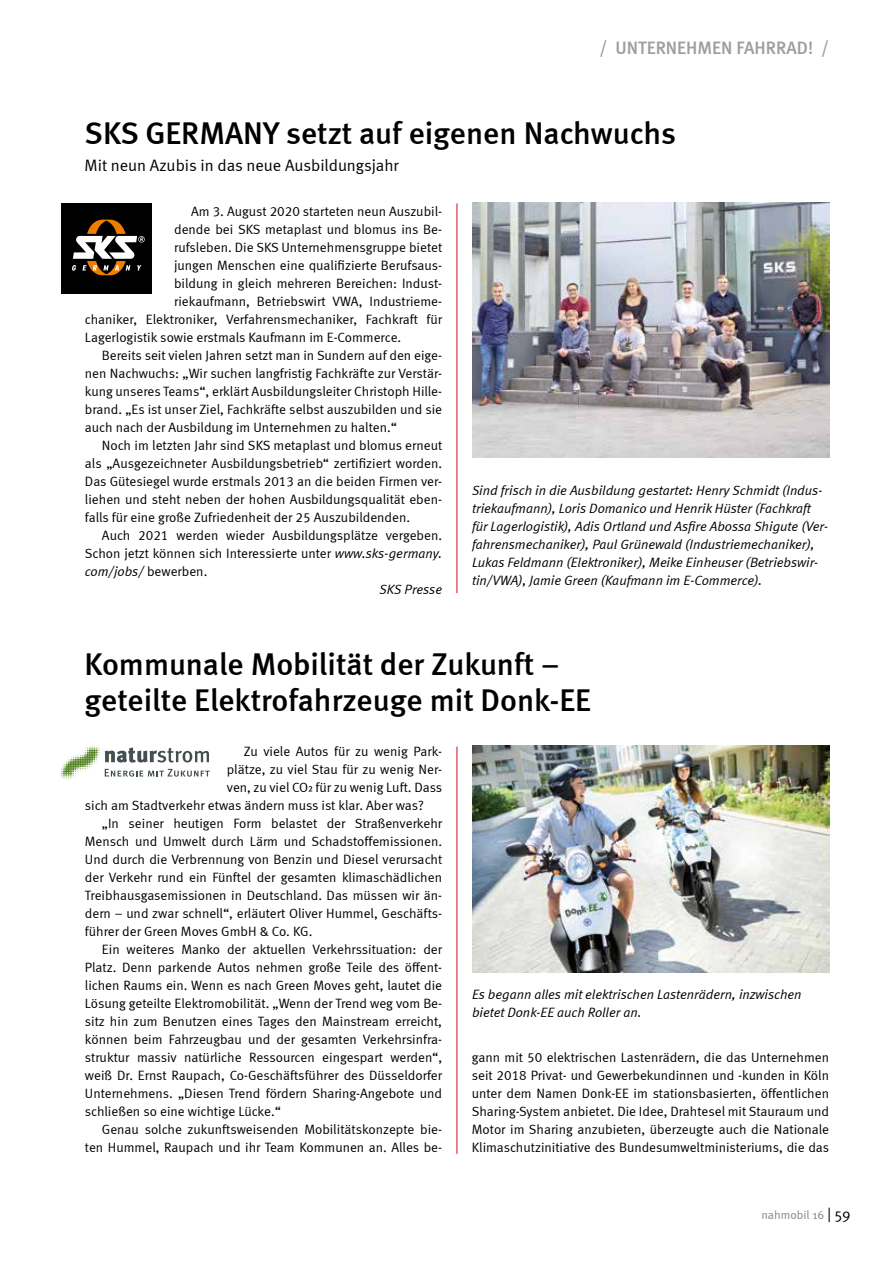
<style>
.page{position:relative;width:893px;height:1263px;background:#fff}
.page>*{position:absolute;margin:0;border:0;box-sizing:border-box;transform-origin:0 0}
.t1{font:31.5px/36px "Meta Medium LF";color:#000}
.t2{font:500 18px "Meta";color:#9d9d9c}
.t3{font:16.5px "Meta Normal LF";letter-spacing:-.005em;color:#000}
.t4{font:13.5px/18px "Meta Normal LF";color:#000;text-align:justify}
.t5{font:italic 13.5px/18px "Meta Normal LF";color:#000}
.t6{font:italic 13.5px "Meta Normal";color:#000}
.t7{font:12px "Meta Normal";color:#878787}
.s1{font-family:"Meta Normal";font-style:italic}
.s2{font-family:"Meta Normal LF";font-style:normal}
.s3{font-size:15px;color:#000}
</style>
<div class="page">
<hr style="left:457px;top:203px;width:1px;height:390px;background:#e30613">
<hr style="left:457px;top:747px;width:1px;height:407px;background:#e30613">
<div style="left:61px;top:203px;width:91px;height:91px;background:#000"></div>
<svg style="left:72px;top:220px;width:73px;height:55px"></svg>
<img style="left:472px;top:202px;width:357px;height:256px">
<img style="left:472px;top:745px;width:357px;height:228px">
<svg style="left:61px;top:745px;width:149px;height:34px"></svg>
<h2 class="t2" style="left:599px;top:37px;width:231px">/ UNTERNEHMEN FAHRRAD! /</h2>
<h1 class="t1" style="left:85px;top:115px;width:593px">SKS GERMANY setzt auf eigenen Nachwuchs</h1>
<p class="t3" style="left:85px;top:156px;width:316px">Mit neun Azubis in das neue Ausbildungsjahr</p>
<p class="t4" style="left:191px;top:202px;width:252px">Am 3. August 2020 starteten neun Auszubil-</p>
<p class="t4" style="left:174px;top:220px;width:269px">dende bei SKS metaplast und blomus ins Be-</p>
<p class="t4" style="left:174px;top:238px;width:270px">rufsleben. Die SKS Unternehmensgruppe bietet</p>
<p class="t4" style="left:174px;top:256px;width:269px">jungen Menschen eine qualifizierte Berufsaus-</p>
<p class="t4" style="left:174px;top:274px;width:269px">bildung in gleich mehreren Bereichen: Indust-</p>
<p class="t4" style="left:174px;top:292px;width:269px">riekaufmann, Betriebswirt VWA, Industrieme-</p>
<p class="t4" style="left:85px;top:310px;width:359px">chaniker, Elektroniker, Verfahrensmechaniker, Fachkraft für</p>
<p class="t4" style="left:85px;top:328px;width:318px">Lagerlogistik sowie erstmals Kaufmann im E-Commerce.</p>
<p class="t4" style="left:102px;top:346px;width:342px">Bereits seit vielen Jahren setzt man in Sundern auf den eige-</p>
<p class="t4" style="left:85px;top:364px;width:359px">nen Nachwuchs: „Wir suchen langfristig Fachkräfte zur Verstär-</p>
<p class="t4" style="left:85px;top:382px;width:359px">kung unseres Teams“, erklärt Ausbildungsleiter Christoph Hille-</p>
<p class="t4" style="left:85px;top:400px;width:359px">brand. „Es ist unser Ziel, Fachkräfte selbst auszubilden und sie</p>
<p class="t4" style="left:85px;top:418px;width:314px">auch nach der Ausbildung im Unternehmen zu halten.“</p>
<p class="t4" style="left:102px;top:436px;width:342px">Noch im letzten Jahr sind SKS metaplast und blomus erneut</p>
<p class="t4" style="left:85px;top:454px;width:359px">als „Ausgezeichneter Ausbildungsbetrieb“ zertifiziert worden.</p>
<p class="t4" style="left:85px;top:472px;width:359px">Das Gütesiegel wurde erstmals 2013 an die beiden Firmen ver-</p>
<p class="t4" style="left:85px;top:490px;width:359px">liehen und steht neben der hohen Ausbildungsqualität eben-</p>
<p class="t4" style="left:85px;top:508px;width:327px">falls für eine große Zufriedenheit der 25 Auszubildenden.</p>
<p class="t4" style="left:102px;top:526px;width:342px">Auch 2021 werden wieder Ausbildungsplätze vergeben.</p>
<p class="t4" style="left:85px;top:544px;width:359px">Schon jetzt können sich Interessierte unter <span class="s1">www.sks-germany.</span></p>
<p class="t6" style="left:85px;top:563px;width:124px">com/jobs/ <span class="s2">bewerben.</span></p>
<p class="t5" style="left:379px;top:580px;width:64px">SKS Presse</p>
<p class="t5" style="left:472px;top:481px;width:358px">Sind frisch in die Ausbildung gestartet: Henry Schmidt (Indus&shy;triekaufmann), Loris Domanico und Henrik Hüster (Fachkraft für Lagerlogistik), Adis Ortland und Asfire Abossa Shigute (Ver&shy;fahrensmechaniker), Paul Grünewald (Industriemechaniker), Lukas Feldmann (Elektroniker), Meike Einheuser (Betriebswir&shy;tin/VWA), Jamie Green (Kaufmann im E-Commerce).</p>
<h1 class="t1" style="left:85px;top:646px;width:508px">Kommunale Mobilität der Zukunft – geteilte Elektrofahrzeuge mit Donk-EE</h1>
<p class="t4" style="left:244px;top:742px;width:200px">Zu viele Autos für zu wenig Park-</p>
<p class="t4" style="left:227px;top:760px;width:217px">plätze, zu viel Stau für zu wenig Ner-</p>
<p class="t4" style="left:227px;top:778px;width:217px">ven, zu viel CO² für zu wenig Luft. Dass</p>
<p class="t4" style="left:85px;top:796px;width:340px">sich am Stadtverkehr etwas ändern muss ist klar. Aber was?</p>
<p class="t4" style="left:102px;top:814px;width:342px">„In seiner heutigen Form belastet der Straßenverkehr</p>
<p class="t4" style="left:85px;top:832px;width:359px">Mensch und Umwelt durch Lärm und Schadstoffemissionen.</p>
<p class="t4" style="left:85px;top:850px;width:359px">Und durch die Verbrennung von Benzin und Diesel verursacht</p>
<p class="t4" style="left:85px;top:868px;width:359px">der Verkehr rund ein Fünftel der gesamten klimaschädlichen</p>
<p class="t4" style="left:85px;top:886px;width:359px">Treibhausgasemissionen in Deutschland. Das müssen wir än-</p>
<p class="t4" style="left:85px;top:904px;width:359px">dern – und zwar schnell“, erläutert Oliver Hummel, Geschäfts-</p>
<p class="t4" style="left:85px;top:922px;width:229px">führer der Green Moves GmbH &amp; Co. KG.</p>
<p class="t4" style="left:102px;top:940px;width:342px">Ein weiteres Manko der aktuellen Verkehrssituation: der</p>
<p class="t4" style="left:85px;top:958px;width:359px">Platz. Denn parkende Autos nehmen große Teile des öffent-</p>
<p class="t4" style="left:85px;top:976px;width:359px">lichen Raums ein. Wenn es nach Green Moves geht, lautet die</p>
<p class="t4" style="left:85px;top:994px;width:359px">Lösung geteilte Elektromobilität. „Wenn der Trend weg vom Be-</p>
<p class="t4" style="left:85px;top:1012px;width:359px">sitz hin zum Benutzen eines Tages den Mainstream erreicht,</p>
<p class="t4" style="left:85px;top:1030px;width:359px">können beim Fahrzeugbau und der gesamten Verkehrsinfra-</p>
<p class="t4" style="left:85px;top:1048px;width:359px">struktur massiv natürliche Ressourcen eingespart werden“,</p>
<p class="t4" style="left:85px;top:1066px;width:359px">weiß Dr. Ernst Raupach, Co-Geschäftsführer des Düsseldorfer</p>
<p class="t4" style="left:85px;top:1084px;width:359px">Unternehmens. „Diesen Trend fördern Sharing-Angebote und</p>
<p class="t4" style="left:85px;top:1102px;width:198px">schließen so eine wichtige Lücke.“</p>
<p class="t4" style="left:102px;top:1120px;width:342px">Genau solche zukunftsweisenden Mobilitätskonzepte bie-</p>
<p class="t4" style="left:85px;top:1138px;width:359px">ten Hummel, Raupach und ihr Team Kommunen an. Alles be-</p>
<p class="t5" style="left:472px;top:985px;width:331px">Es begann alles mit elektrischen Lastenrädern, inzwischen bietet Donk-EE auch Roller an.</p>
<p class="t4" style="left:472px;top:1048px;width:359px">gann mit 50 elektrischen Lastenrädern, die das Unternehmen seit 2018 Privat- und Gewerbekundinnen und -kunden in Köln unter dem Namen Donk-EE im stationsbasierten, öffentlichen Sharing-System anbietet. Die Idee, Drahtesel mit Stauraum und Motor im Sharing anzubieten, überzeugte auch die Nationale Klimaschutzinitiative des Bundesumweltministeriums, die das</p>
<p class="t7" style="left:761px;top:1208px;width:91px">nahmobil 16 <span class="s3">| 59</span></p>
</div>
